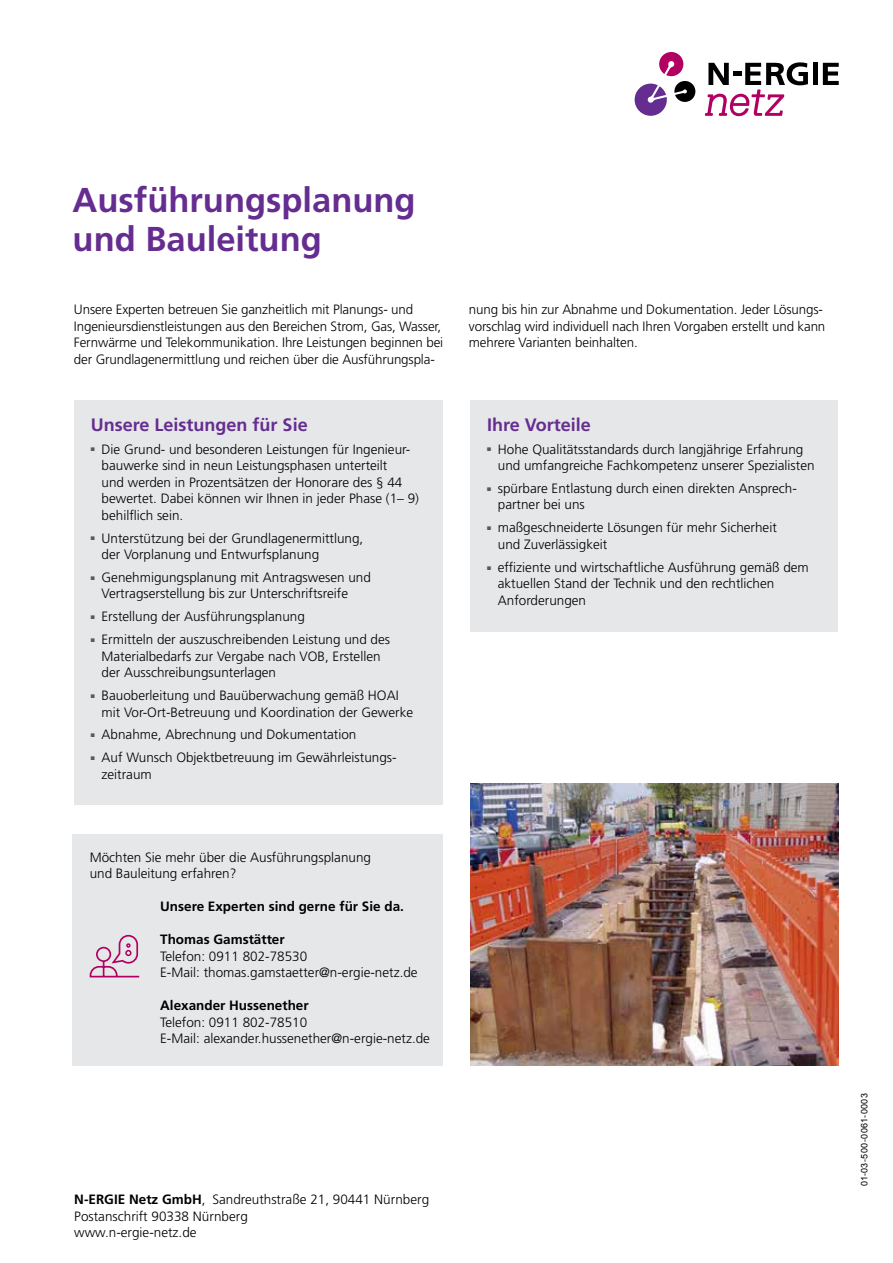
<style>
.page{position:relative;width:893px;height:1263px;background:#fff}
.page>*{position:absolute;margin:0;border:0;box-sizing:border-box;transform-origin:0 0}
.t1{font:700 34.5px/39.8px "Frutiger";color:#662d91}
.t2{font:700 18px "Frutiger";color:#662d91}
.t3{font:300 13.5px/16.5px "Frutiger";color:#000}
.t4{font:700 13.5px "Frutiger";color:#000}
.t5{font:9px "Arial";letter-spacing:.04em;color:#000}
.s1{font-weight:700}
</style>
<div class="page">
<img style="left:470px;top:783px;width:369px;height:283px">
<div style="left:73px;top:835px;width:370px;height:231px;background:#e6e7e8"></div>
<svg style="left:89px;top:934px;width:51px;height:44px"></svg>
<div style="left:74px;top:400px;width:369px;height:405px;background:#e6e7e8"></div>
<div style="left:470px;top:400px;width:368px;height:231px;background:#e6e7e8"></div>
<div style="left:635px;top:84px;width:32px;height:32px;background:#662d91;border-radius:50%"></div>
<div style="left:659px;top:52px;width:24px;height:24px;background:#b20062;border-radius:50%"></div>
<div style="left:674px;top:81px;width:21px;height:21px;background:#000;border-radius:50%"></div>
<svg style="left:823px;top:63px;width:16px;height:22px"></svg>
<div style="left:813px;top:63px;width:5px;height:22px;background:#000"></div>
<svg style="left:705px;top:62px;width:103px;height:54px"></svg>
<svg style="left:647px;top:61px;width:40px;height:42px"></svg>
<h1 class="t1" style="left:73px;top:180px;width:345px">Ausführungsplanung und Bauleitung</h1>
<p class="t3" style="left:74px;top:301px;width:371px">Unsere Experten betreuen Sie ganzheitlich mit Planungs- und Ingenieursdienstleistungen aus den Bereichen Strom, Gas, Wasser, Fernwärme und Telekommunikation. Ihre Leistungen beginnen bei der Grundlagenermittlung und reichen über die Ausführungspla-</p>
<p class="t3" style="left:469px;top:301px;width:358px">nung bis hin zur Abnahme und Dokumentation. Jeder Lösungs&shy;vorschlag wird individuell nach Ihren Vorgaben erstellt und kann mehrere Varianten beinhalten.</p>
<h2 class="t2" style="left:91px;top:414px;width:218px">Unsere Leistungen für Sie</h2>
<p class="t3" style="left:102px;top:441px;width:319px;text-indent:-11px"><sup>■</sup> Die Grund- und besonderen Leistungen für Ingenieur&shy;bauwerke sind in neun Leistungsphasen unterteilt<br>und werden in Prozentsätzen der Honorare des § 44 bewertet. Dabei können wir Ihnen in jeder Phase (1– 9) behilflich sein.</p>
<p class="t3" style="left:102px;top:530px;width:263px;text-indent:-11px"><sup>■</sup> Unterstützung bei der Grundlagenermittlung, der Vorplanung und Entwurfsplanung</p>
<p class="t3" style="left:102px;top:569px;width:271px;text-indent:-11px"><sup>■</sup> Genehmigungsplanung mit Antragswesen und<br>Vertragserstellung bis zur Unterschriftsreife</p>
<p class="t3" style="left:91px;top:608px;width:215px"><sup>■</sup> Erstellung der Ausführungsplanung</p>
<p class="t3" style="left:102px;top:631px;width:290px;text-indent:-11px"><sup>■</sup> Ermitteln der auszuschreibenden Leistung und des<br>Materialbedarfs zur Vergabe nach VOB, Erstellen der Ausschreibungsunterlagen</p>
<p class="t3" style="left:102px;top:687px;width:313px;text-indent:-11px"><sup>■</sup> Bauoberleitung und Bauüberwachung gemäß HOAI mit Vor-Ort-Betreuung und Koordination der Gewerke</p>
<p class="t3" style="left:91px;top:727px;width:267px"><sup>■</sup> Abnahme, Abrechnung und Dokumentation</p>
<p class="t3" style="left:102px;top:749px;width:297px;text-indent:-11px"><sup>■</sup> Auf Wunsch Objektbetreuung im Gewährleistungs&shy;zeitraum</p>
<p class="t3" style="left:90px;top:849px;width:283px">Möchten Sie mehr über die Ausführungsplanung und Bauleitung erfahren?</p>
<p class="t4" style="left:160px;top:899px;width:245px">Unsere Experten sind gerne für Sie da.</p>
<p class="t4" style="left:160px;top:932px;width:126px">Thomas Gamstätter</p>
<p class="t3" style="left:160px;top:948px;width:259px">Telefon: 0911 802-78530<br>E-Mail: thomas.gamstaetter@n-ergie-netz.de</p>
<p class="t4" style="left:160px;top:998px;width:150px">Alexander Hussenether</p>
<p class="t3" style="left:160px;top:1014px;width:271px">Telefon: 0911 802-78510<br>E-Mail: alexander.hussenether@n-ergie-netz.de</p>
<h2 class="t2" style="left:487px;top:414px;width:105px">Ihre Vorteile</h2>
<p class="t3" style="left:498px;top:441px;width:318px;text-indent:-11px"><sup>■</sup> Hohe Qualitätsstandards durch langjährige Erfahrung und umfangreiche Fachkompetenz unserer Spezialisten</p>
<p class="t3" style="left:498px;top:480px;width:301px;text-indent:-11px"><sup>■</sup> spürbare Entlastung durch einen direkten Ansprech&shy;partner bei uns</p>
<p class="t3" style="left:498px;top:520px;width:281px;text-indent:-11px"><sup>■</sup> maßgeschneiderte Lösungen für mehr Sicherheit und Zuverlässigkeit</p>
<p class="t3" style="left:498px;top:559px;width:313px;text-indent:-11px"><sup>■</sup> effiziente und wirtschaftliche Ausführung gemäß dem aktuellen Stand der Technik und den rechtlichen<br>Anforderungen</p>
<p class="t3" style="left:74px;top:1192px;width:356px"><span class="s1">N-ERGIE Netz GmbH</span>, Sandreuthstraße 21, 90441 Nürnberg<br>Postanschrift 90338 Nürnberg<br>www.n-ergie-netz.de</p>
<p class="t5" style="left:858px;top:1186px;width:95px;rotate:-90deg">01-03-500-0061-0003</p>
</div>
